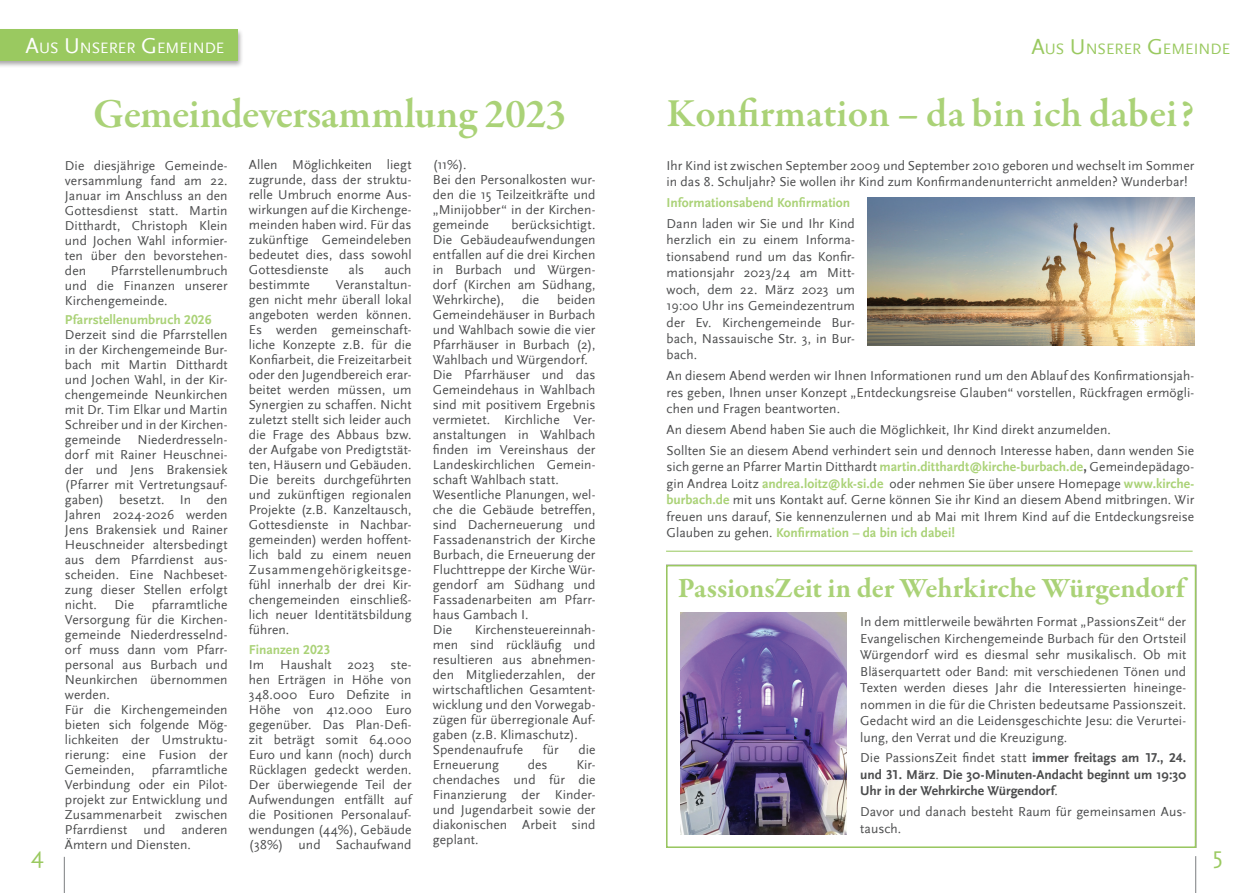
<style>
.page{position:relative;width:1259px;height:893px;background:#fff}
.page>*{position:absolute;margin:0;border:0;box-sizing:border-box;transform-origin:0 0}
.t1{font:600 42px "Garamond Premr Pro";letter-spacing:-.015em;color:#aad277}
.t2{font:600 40.5px "Garamond Premr Pro";color:#aad277}
.t3{font:700 28.5px "Garamond Premr Pro";letter-spacing:-.005em;color:#aad277}
.t4{font:24px "Scala Sans";color:#9ac960}
.t5{font:15.75px "Scala Sans";color:#fff}
.t6{font:15.75px "Scala Sans";color:#9ac960}
.t7{font:13.5px/15px "Scala Sans";letter-spacing:.005em;color:#4b4c4d;text-align:justify}
.t8{font:700 13.5px/16.5px "Scala Sans";color:#4b4c4d;text-align:justify}
.t9{font:700 13.5px "Scala Sans LF";letter-spacing:.005em;color:#aad277}
.t10{font:700 13.5px "Scala Sans";color:#aad277}
.s1{font-size:22.5px}
.s2{font-family:"Scala Sans LF";font-weight:700;color:#aad277}
.s3{font-family:"Scala Sans LF";font-weight:700}
.s4{font-weight:700;color:#aad277}
.s5{font-weight:400}
.s6{font-family:"Scala Sans LF"}
</style>
<div class="page">
<img style="left:867px;top:198px;width:327px;height:147px">
<hr style="left:666px;top:551px;width:526px;height:1px;background:#9ac960">
<div style="left:666px;top:565px;width:530px;height:283px;border:2px solid #9ac960"></div>
<img style="left:680px;top:612px;width:167px;height:222px">
<div style="left:0;top:28px;width:244px;height:41px;background:#231f20;opacity:.4"></div>
<div style="left:0;top:29px;width:237px;height:31px;background:#9ac960"></div>
<hr style="left:1195px;top:856px;width:1px;height:37px;background:#8a8c8f">
<hr style="left:64px;top:857px;width:1px;height:36px;background:#8a8c8f">
<p class="t5" style="left:26px;top:39px;width:200px"><span class="s1">A</span>US <span class="s1">U</span> NSERER <span class="s1">G</span>EMEINDE</p>
<p class="t6" style="left:1031px;top:41px;width:200px"><span class="s1">A</span>US <span class="s1">U</span> NSERER <span class="s1">G</span>EMEINDE</p>
<h1 class="t1" style="left:93px;top:89px;width:474px">Gemeindeversammlung 2023</h1>
<h2 class="t2" style="left:666px;top:89px;width:529px">Konfirmation – da bin ich dabei?</h2>
<p class="t7" style="left:249px;top:158px;width:164px">Allen Möglichkeiten liegt zugrunde, dass der struktu&shy;relle Umbruch enorme Aus&shy;wirkungen auf die Kirchenge&shy;meinden haben wird. Für das zukünftige Gemeindeleben bedeutet dies, dass sowohl Gottesdienste</p>
<p class="t7" style="left:65px;top:158px;width:164px">Die diesjährige Gemeinde&shy;versammlung fand am 22.<br>Januar im Anschluss an den Gottesdienst statt. Martin Ditthardt, Christoph Klein und Jochen Wahl informier&shy;ten über den bevorstehen&shy;den</p>
<p class="t7" style="left:666px;top:157px;width:529px;line-height:16.5px">Ihr Kind ist zwischen September 2009 und September 2010 geboren und wechselt im Sommer in das 8. Schuljahr? Sie wollen ihr Kind zum Konfirmandenunterricht anmelden? Wunderbar!</p>
<p class="t10" style="left:666px;top:195px;width:185px">Informationsabend Konfirmation</p>
<p class="t7" style="left:666px;top:215px;width:190px;line-height:16.5px">Dann laden wir Sie und Ihr Kind herzlich ein zu einem Informa&shy;tionsabend rund um das Konfir&shy;mationsjahr 2023/24 am Mitt&shy;woch, dem 22. März 2023 um 19:00 Uhr ins Gemeindezentrum der Ev. Kirchengemeinde Bur&shy;bach, Nassauische Str. 3, in Bur&shy;bach.</p>
<p class="t7" style="left:666px;top:368px;width:529px;line-height:16.5px">An diesem Abend werden wir Ihnen Informationen rund um den Ablauf des Konfirmationsjah&shy;res geben, Ihnen unser Konzept „Entdeckungsreise Glauben“ vorstellen, Rückfragen ermögli&shy;chen und Fragen beantworten.</p>
<p class="t7" style="left:666px;top:419px;width:529px;line-height:20.7px">An diesem Abend haben Sie auch die Möglichkeit, Ihr Kind direkt anzumelden.<br>Sollten Sie an diesem Abend verhindert sein und dennoch Interesse haben, dann wenden Sie</p>
<p class="t7" style="left:666px;top:459px;width:529px;line-height:16.5px">sich gerne an Pfarrer Martin Ditthardt <span class="s2">martin.ditthardt@kirche-burbach.de</span><span class="s3">,</span> Gemeindepädago&shy;gin Andrea Loitz <span class="s2">andrea.loitz@kk-si.de</span> oder nehmen Sie über unsere Homepage <span class="s2">www.kirche&shy;burbach.de</span> mit uns Kontakt auf. Gerne können Sie ihr Kind an diesem Abend mitbringen. Wir freuen uns darauf, Sie kennenzulernen und ab Mai mit Ihrem Kind auf die Entdeckungsreise Glauben zu gehen. <span class="s4">Konfirmation – da bin ich dabei!</span></p>
<p class="t7" style="left:433px;top:158px;width:164px;text-align:left">(11%).<br>Bei den Personalkosten wur&shy;den die 15 Teilzeitkräfte und „Minijobber“ in der Kirchen&shy;gemeinde</p>
<p class="t7" style="left:433px;top:218px;width:164px;text-indent:79px">berücksichtigt.<br>Die Gebäudeaufwendungen entfallen auf die drei Kirchen in Burbach und Würgen&shy;dorf (Kirchen am Südhang, Wehrkirche),</p>
<p class="t7" style="left:65px;top:263px;width:164px;text-indent:46px">Pfarrstellenumbruch und die Finanzen unserer Kirchengemeinde.</p>
<p class="t9" style="left:65px;top:312px;width:148px">Pfarrstellenumbruch 2026</p>
<p class="t7" style="left:65px;top:327px;width:164px">Derzeit sind die Pfarrstellen in der Kirchengemeinde Bur&shy;bach mit Martin Ditthardt und Jochen Wahl, in der Kir&shy;chengemeinde Neunkirchen mit Dr. Tim Elkar und Martin Schreiber und in der Kirchen&shy;gemeinde Niederdresseln&shy;dorf mit Rainer Heuschnei&shy;der und Jens Brakensiek (Pfarrer mit Vertretungsauf&shy;gaben) besetzt. In den Jahren 2024-2026 werden Jens Brakensiek und Rainer Heuschneider altersbedingt aus dem Pfarrdienst aus&shy;scheiden. Eine Nachbeset&shy;zung dieser Stellen erfolgt nicht.</p>
<p class="t7" style="left:348px;top:263px;width:17px">als</p>
<p class="t7" style="left:384px;top:263px;width:29px">auch</p>
<p class="t7" style="left:249px;top:278px;width:164px;text-indent:87px">Veranstaltun&shy;gen nicht mehr überall lokal angeboten werden können.<br>Es werden gemeinschaft&shy;liche Konzepte z.B. für die Konfiarbeit, die Freizeitarbeit oder den Jugendbereich erar&shy;beitet werden müssen, um Synergien zu schaffen. Nicht zuletzt stellt sich leider auch die Frage des Abbaus bzw. der Aufgabe von Predigtstät&shy;ten, Häusern und Gebäuden.<br>Die bereits durchgeführten und zukünftigen regionalen Projekte (z.B. Kanzeltausch, Gottesdienste in Nachbar&shy;gemeinden) werden hoffent&shy;lich bald zu einem neuen Zusammengehörigkeitsge&shy;fühl innerhalb der drei Kir&shy;chengemeinden einschließ&shy;lich neuer Identitätsbildung führen.</p>
<p class="t9" style="left:249px;top:642px;width:83px">Finanzen 2023</p>
<p class="t7" style="left:249px;top:657px;width:164px">Im Haushalt 2023 ste&shy;hen Erträgen in Höhe von 348.000 Euro Defizite in Höhe von 412.000 Euro gegenüber. Das Plan-Defi&shy;zit beträgt somit 64.000<br>Euro und kann (noch) durch Rücklagen gedeckt werden.<br>Der überwiegende Teil der Aufwendungen entfällt auf die Positionen Personalauf&shy;wendungen (44%), Gebäude (38%) und Sachaufwand</p>
<p class="t7" style="left:249px;top:278px;width:63px">bestimmte</p>
<p class="t7" style="left:433px;top:293px;width:164px;text-align:left;text-indent:124px">beiden<br>Gemeindehäuser in Burbach und Wahlbach sowie die vier<br>Pfarrhäuser in Burbach (2),<br>Wahlbach und Würgendorf.<br>Die Pfarrhäuser und das<br>Gemeindehaus in Wahlbach sind mit positivem Ergebnis vermietet. Kirchliche Ver&shy;anstaltungen in Wahlbach finden im Vereinshaus der<br>Landeskirchlichen Gemein&shy;schaft Wahlbach statt.<br>Wesentliche Planungen, wel&shy;che die Gebäude betreffen, sind Dacherneuerung und<br>Fassadenanstrich der Kirche<br>Burbach, die Erneuerung der<br>Fluchttreppe der Kirche Wür&shy;gendorf am Südhang und<br>Fassadenarbeiten am Pfarr&shy;haus Gambach I.<br>Die</p>
<p class="t7" style="left:522px;top:293px;width:19px">die</p>
<h3 class="t3" style="left:678px;top:570px;width:508px">PassionsZeit in der Wehrkirche Würgendorf</h3>
<p class="t7" style="left:860px;top:614px;width:327px;line-height:16.5px">In dem mittlerweile bewährten Format „PassionsZeit“ der Evangelischen Kirchengemeinde Burbach für den Ortsteil Würgendorf wird es diesmal sehr musikalisch. Ob mit Bläserquartett oder Band: mit verschiedenen Tönen und Texten werden dieses Jahr die Interessierten hineinge&shy;nommen in die für die Christen bedeutsame Passionszeit.<br>Gedacht wird an die Leidensgeschichte Jesu: die Verurtei&shy;lung, den Verrat und die Kreuzigung.</p>
<p class="t8" style="left:860px;top:750px;width:327px"><span class="s5">Die PassionsZeit findet statt</span> <span class="s6">immer freitags am 17., 24. und 31. März</span><span class="s5">.</span> Die 30-Minuten-Andacht beginnt um 19:30<br>Uhr in der Wehrkirche Würgendorf<span class="s5">.</span></p>
<p class="t7" style="left:860px;top:804px;width:327px;line-height:16.5px">Davor und danach besteht Raum für gemeinsamen Aus&shy;tausch.</p>
<p class="t7" style="left:65px;top:597px;width:164px;text-align:left;text-indent:87px">pfarramtliche<br>Versorgung für die Kirchen&shy;gemeinde Niederdresselnd&shy;orf muss dann vom Pfarr&shy;personal aus Burbach und<br>Neunkirchen übernommen werden.<br>Für die Kirchengemeinden bieten sich folgende Mög&shy;lichkeiten der Umstruktu&shy;rierung: eine Fusion der<br>Gemeinden,</p>
<p class="t7" style="left:115px;top:597px;width:21px">Die</p>
<p class="t7" style="left:433px;top:623px;width:164px;text-align:left;text-indent:42px">Kirchensteuereinnah&shy;men sind rückläufig und resultieren aus abnehmen&shy;den Mitgliederzahlen, der wirtschaftlichen Gesamtent&shy;wicklung und den Vorwegab&shy;zügen für überregionale Auf&shy;gaben (z.B. Klimaschutz).<br>Spendenaufrufe</p>
<p class="t7" style="left:543px;top:743px;width:17px">für</p>
<p class="t7" style="left:578px;top:743px;width:19px">die</p>
<p class="t7" style="left:433px;top:758px;width:68px">Erneuerung</p>
<p class="t7" style="left:528px;top:758px;width:21px">des</p>
<p class="t7" style="left:433px;top:758px;width:164px;text-indent:143px">Kir&shy;chendaches und für die Finanzierung der Kinder&shy;und Jugendarbeit sowie der diakonischen Arbeit sind geplant.</p>
<p class="t7" style="left:65px;top:762px;width:164px;text-indent:87px">pfarramtliche Verbindung oder ein Pilot&shy;projekt zur Entwicklung und Zusammenarbeit zwischen Pfarrdienst und anderen Ämtern und Diensten.</p>
<h3 class="t4" style="left:31px;top:842px;width:14px">4</h3>
<h3 class="t4" style="left:1213px;top:842px;width:11px">5</h3>
</div>
